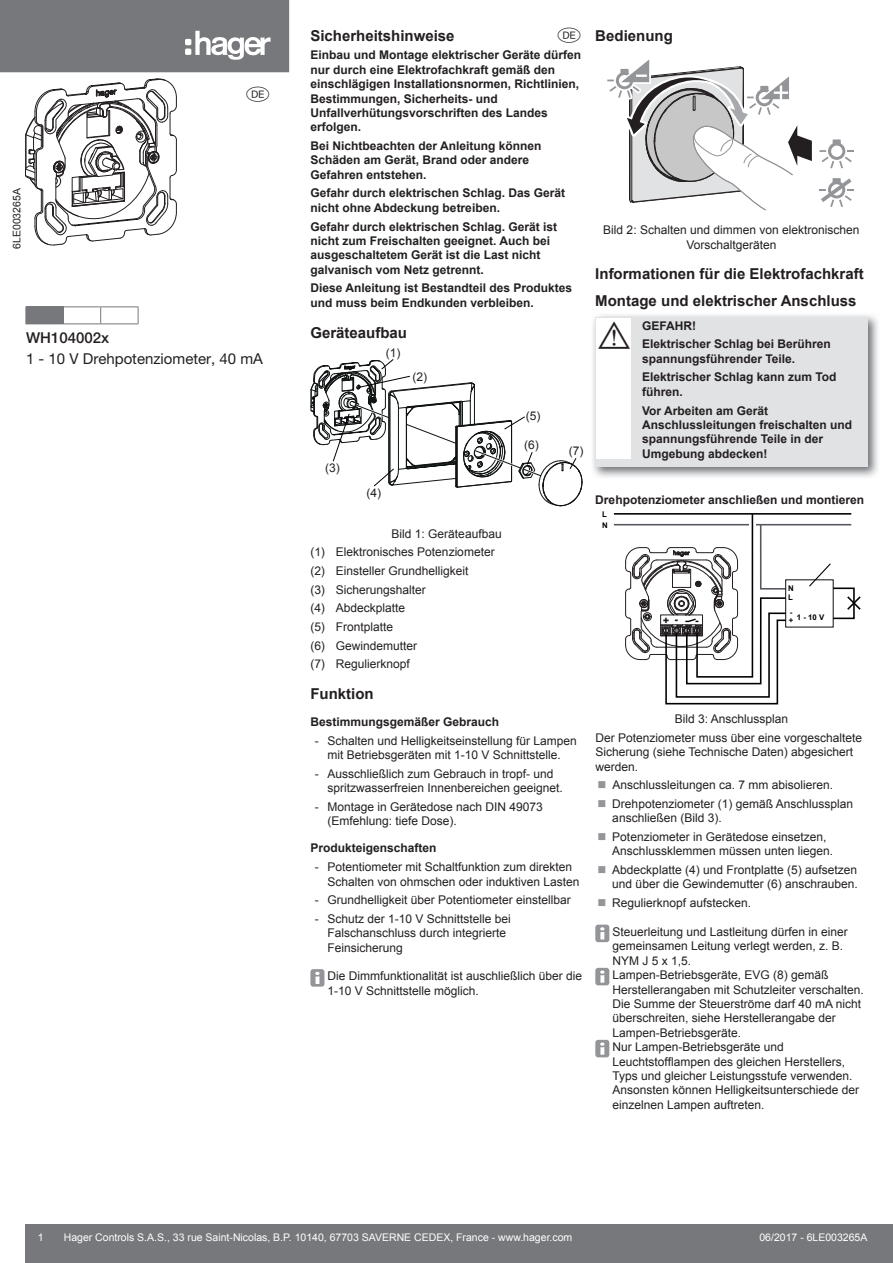
<style>
.page{position:relative;width:893px;height:1263px;background:#fff}
.page>*{position:absolute;margin:0;border:0;box-sizing:border-box;transform-origin:0 0}
.t1{font:27px "Hager";color:#231f20}
.t2{font:16.5px "Hager Pays";color:#231f20}
.t3{font:700 15px/26.5px "Arial";color:#231f20}
.t4{font:15px "Helvetica Neue LT Pro";color:#231f20}
.t5{font:500 15px "Helvetica Neue LT Pro";color:#231f20}
.t6{font:12px/14.4px "Arial";color:#231f20}
.t7{font:700 12px/14.4px "Arial";color:#231f20}
.t8{font:10.5px "Arial";color:#fff}
.t9{font:10.5px "Arial";color:#231f20}
.t10{font:900 10.05px "Arial";color:#231f20}
.t11{font:700 7.8px/10.8px "Arial";color:#000001}
.s1{font-family:"Arial Unicode MS"}
.s2{color:#939598}
</style>
<div class="page">
<div style="left:26px;top:307px;width:37px;height:17px;background:#76787b"></div>
<svg style="left:63px;top:307px;width:1px;height:16px"></svg>
<svg style="left:100px;top:307px;width:1px;height:16px"></svg>
<hr style="left:26px;top:306px;width:37px;height:1px;background:#76787b">
<hr style="left:63px;top:306px;width:38px;height:1px;background:#76787b">
<hr style="left:101px;top:306px;width:37px;height:1px;background:#76787b">
<svg style="left:138px;top:307px;width:1px;height:16px"></svg>
<hr style="left:63px;top:323px;width:38px;height:1px;background:#76787b">
<hr style="left:101px;top:323px;width:37px;height:1px;background:#76787b">
<div style="left:26px;top:1225px;width:867px;height:38px;background:#76787b"></div>
<div style="left:0;top:0;width:289px;height:72px;background:#76787b"></div>
<svg style="left:185px;top:31px;width:86px;height:29px"></svg>
<svg style="left:26px;top:79px;width:151px;height:166px"></svg>
<svg style="left:310px;top:359px;width:273px;height:148px"></svg>
<div style="left:310px;top:969px;width:14px;height:18px;background:#939598;border-radius:3px"></div>
<svg style="left:315px;top:972px;width:5px;height:12px"></svg>
<svg style="left:607px;top:59px;width:247px;height:152px"></svg>
<img style="left:593px;top:315px;width:285px;height:162px">
<div style="left:595px;top:317px;width:272px;height:149px;background:#e1e2e4"></div>
<div style="left:596px;top:318px;width:35px;height:140px;background:#fff"></div>
<hr style="left:614px;top:513px;width:237px;height:2px;background:#000001">
<hr style="left:614px;top:524px;width:237px;height:1px;background:#57585f">
<svg style="left:847px;top:596px;width:14px;height:14px"></svg>
<div style="left:832px;top:587px;width:23px;height:32px;border:2px solid #000001"></div>
<svg style="left:625px;top:513px;width:162px;height:191px"></svg>
<svg style="left:808px;top:563px;width:24px;height:24px"></svg>
<div style="left:595px;top:925px;width:14px;height:17px;background:#939598;border-radius:3px"></div>
<svg style="left:600px;top:927px;width:4px;height:12px"></svg>
<div style="left:595px;top:968px;width:14px;height:17px;background:#939598;border-radius:3px"></div>
<svg style="left:600px;top:970px;width:4px;height:13px"></svg>
<div style="left:595px;top:1040px;width:14px;height:17px;background:#939598;border-radius:3px"></div>
<svg style="left:600px;top:1042px;width:4px;height:13px"></svg>
<p class="t9" style="left:10px;top:249px;width:62px;rotate:-90deg">6LE003265A</p>
<h2 class="t2" style="left:247px;top:86px;width:26px">e</h2>
<p class="t5" style="left:26px;top:329px;width:85px">WH104002x</p>
<p class="t4" style="left:26px;top:350px;width:238px">1 - 10 V Drehpotenziometer, 40 mA</p>
<h2 class="t2" style="left:558px;top:28px;width:26px">e</h2>
<p class="t3" style="left:310px;top:23px;width:146px">Sicherheitshinweise</p>
<p class="t7" style="left:310px;top:48px;width:272px">Einbau und Montage elektrischer Geräte dürfen nur durch eine Elektrofachkraft gemäß den einschlägigen Installationsnormen, Richtlinien, Bestimmungen, Sicherheits- und Unfallverhütungsvorschriften des Landes erfolgen.</p>
<p class="t7" style="left:310px;top:139px;width:232px">Bei Nichtbeachten der Anleitung können<br>Schäden am Gerät, Brand oder andere<br>Gefahren entstehen.</p>
<p class="t7" style="left:310px;top:186px;width:256px">Gefahr durch elektrischen Schlag. Das Gerät nicht ohne Abdeckung betreiben.</p>
<p class="t7" style="left:310px;top:219px;width:248px">Gefahr durch elektrischen Schlag. Gerät ist nicht zum Freischalten geeignet. Auch bei ausgeschaltetem Gerät ist die Last nicht galvanisch vom Netz getrennt.</p>
<p class="t7" style="left:310px;top:281px;width:263px">Diese Anleitung ist Bestandteil des Produktes und muss beim Endkunden verbleiben.</p>
<p class="t3" style="left:310px;top:319px;width:98px">Geräteaufbau</p>
<p class="t6" style="left:386px;top:346px;width:16px">(1)</p>
<p class="t6" style="left:412px;top:369px;width:16px">(2)</p>
<p class="t6" style="left:325px;top:461px;width:16px">(3)</p>
<p class="t6" style="left:366px;top:485px;width:16px">(4)</p>
<p class="t6" style="left:526px;top:408px;width:16px">(5)</p>
<p class="t6" style="left:524px;top:437px;width:16px">(6)</p>
<p class="t6" style="left:569px;top:444px;width:16px">(7)</p>
<p class="t6" style="left:310px;top:524px;width:193px;line-height:18.6px;text-indent:81px">Bild 1: Geräteaufbau <span class="s1">(1)</span> Elektronisches Potenziometer <span class="s1">(2)</span> Einsteller Grundhelligkeit<br><span class="s1">(3)</span> Sicherungshalter<br><span class="s1">(4)</span> Abdeckplatte<br><span class="s1">(5)</span> Frontplatte<br><span class="s1">(6)</span> Gewindemutter<br><span class="s1">(7)</span> Regulierknopf</p>
<p class="t3" style="left:310px;top:681px;width:65px">Funktion</p>
<p class="t7" style="left:310px;top:715px;width:190px">Bestimmungsgemäßer Gebrauch</p>
<p class="t6" style="left:315px;top:733px;width:264px;text-align:center">- Schalten und Helligkeitseinstellung für Lampen mit Betriebsgeräten mit 1-10 V Schnittstelle.</p>
<p class="t6" style="left:327px;top:766px;width:237px;text-indent:-13px">- Ausschließlich zum Gebrauch in tropf- und spritzwasserfreien Innenbereichen geeignet.</p>
<p class="t6" style="left:327px;top:800px;width:217px;text-indent:-13px">- Montage in Gerätedose nach DIN 49073 (Emfehlung: tiefe Dose).</p>
<p class="t7" style="left:310px;top:841px;width:128px">Produkteigenschaften</p>
<p class="t6" style="left:327px;top:860px;width:254px;text-indent:-13px">- Potentiometer mit Schaltfunktion zum direkten<br>Schalten von ohmschen oder induktiven Lasten</p>
<p class="t6" style="left:315px;top:893px;width:258px">- Grundhelligkeit über Potentiometer einstellbar</p>
<p class="t6" style="left:327px;top:911px;width:185px;text-indent:-13px">- Schutz der 1-10 V Schnittstelle bei<br>Falschanschluss durch integrierte<br>Feinsicherung</p>
<p class="t6" style="left:327px;top:969px;width:256px">Die Dimmfunktionalität ist auschließlich über die<br>1-10 V Schnittstelle möglich.</p>
<p class="t3" style="left:595px;top:23px;width:79px">Bedienung</p>
<p class="t6" style="left:603px;top:223px;width:258px;text-align:center">Bild 2: Schalten und dimmen von elektronischen<br>Vorschaltgeräten</p>
<p class="t3" style="left:595px;top:261px;width:270px">Informationen für die Elektrofachkraft<br>Montage und elektrischer Anschluss</p>
<p class="t7" style="left:642px;top:317px;width:190px;line-height:18.6px">GEFAHR!<br>Elektrischer Schlag bei Berühren</p>
<p class="t7" style="left:642px;top:350px;width:196px;line-height:18.6px">spannungsführender Teile.<br>Elektrischer Schlag kann zum Tod</p>
<p class="t7" style="left:642px;top:383px;width:128px;line-height:18.6px">führen.<br>Vor Arbeiten am Gerät</p>
<p class="t7" style="left:642px;top:418px;width:212px">Anschlussleitungen freischalten und spannungsführende Teile in der<br>Umgebung abdecken!</p>
<h1 class="t1" style="left:596px;top:322px;width:35px">ç</h1>
<p class="t7" style="left:595px;top:493px;width:270px">Drehpotenziometer anschließen und montieren</p>
<p class="t11" style="left:602px;top:509px;width:7px">L<br>N</p>
<p class="t10" style="left:663px;top:612px;width:17px">+ -</p>
<p class="t11" style="left:788px;top:583px;width:7px">N</p>
<p class="t11" style="left:790px;top:607px;width:4px">-</p>
<p class="t11" style="left:789px;top:612px;width:37px">+ 1 - 10 V</p>
<p class="t11" style="left:788px;top:592px;width:6px">L</p>
<p class="t6" style="left:595px;top:710px;width:268px;line-height:18.6px;text-align:center">Bild 3: Anschlussplan<br>Der Potenziometer muss über eine vorgeschaltete</p>
<p class="t6" style="left:595px;top:745px;width:259px">Sicherung (siehe Technische Daten) abgesichert werden.</p>
<p class="t6" style="left:597px;top:778px;width:237px"><span class="s2">■</span> Anschlussleitungen ca. 7 mm abisolieren.</p>
<p class="t6" style="left:612px;top:797px;width:242px;text-indent:-15px"><span class="s2">■</span> Drehpotenziometer (1) gemäß Anschlussplan anschließen (Bild 3).</p>
<p class="t6" style="left:612px;top:830px;width:222px;text-indent:-15px"><span class="s2">■</span> Potenziometer in Gerätedose einsetzen,<br>Anschlussklemmen müssen unten liegen.</p>
<p class="t6" style="left:597px;top:863px;width:262px;text-align:right"><span class="s2">■</span> Abdeckplatte (4) und Frontplatte (5) aufsetzen und über die Gewindemutter (6) anschrauben.</p>
<p class="t6" style="left:597px;top:896px;width:155px"><span class="s2">■</span> Regulierknopf aufstecken.</p>
<p class="t6" style="left:612px;top:925px;width:253px">Steuerleitung und Lastleitung dürfen in einer gemeinsamen Leitung verlegt werden, z. B.<br>NYM J 5 x 1,5.<br>Lampen-Betriebsgeräte, EVG (8) gemäß Herstellerangaben mit Schutzleiter verschalten.<br>Die Summe der Steuerströme darf 40 mA nicht überschreiten, siehe Herstellerangabe der Lampen-Betriebsgeräte.<br>Nur Lampen-Betriebsgeräte und Leuchtstofflampen des gleichen Herstellers, Typs und gleicher Leistungsstufe verwenden.<br>Ansonsten können Helligkeitsunterschiede der einzelnen Lampen auftreten.</p>
<p class="t8" style="left:38px;top:1230px;width:7px">1</p>
<p class="t8" style="left:64px;top:1230px;width:510px">Hager Controls S.A.S., 33 rue Saint-Nicolas, B.P. 10140, 67703 SAVERNE CEDEX, France - www.hager.com</p>
<p class="t8" style="left:759px;top:1230px;width:109px">06/2017 - 6LE003265A</p>
</div>
